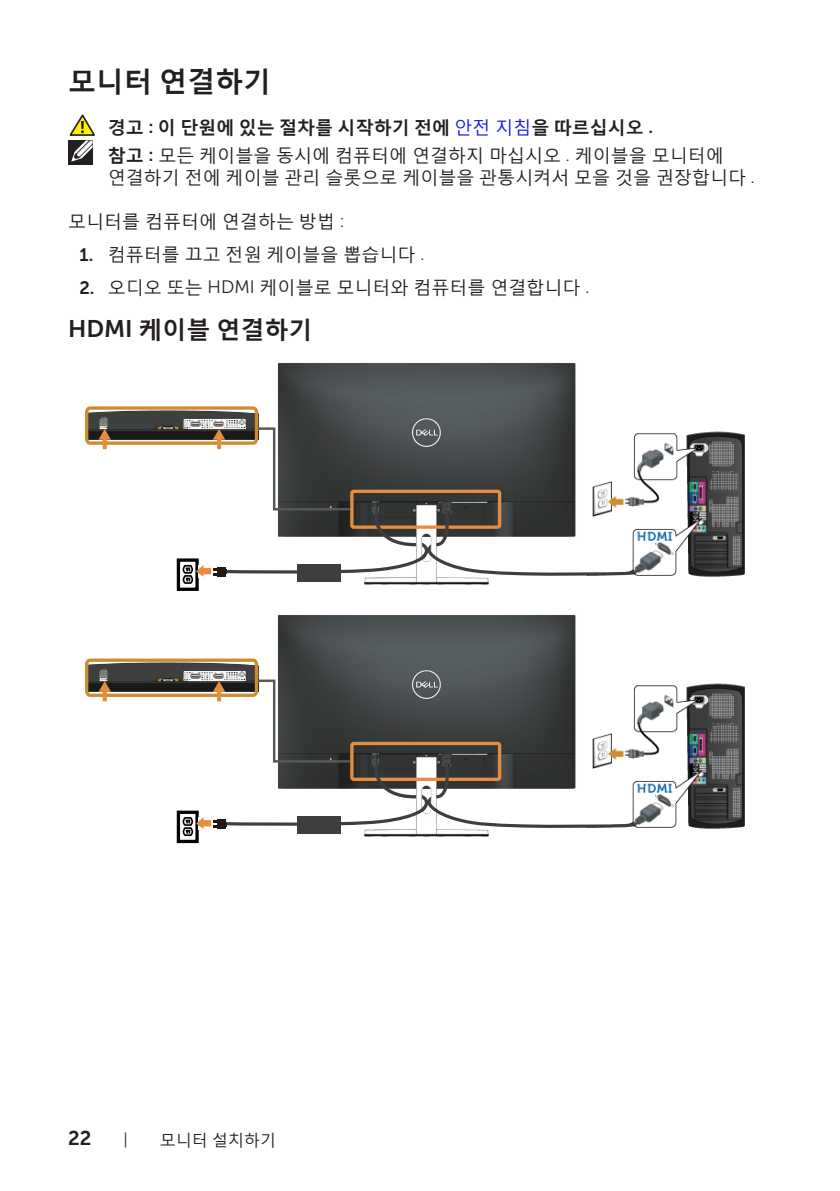
<style>
.page{position:relative;width:840px;height:1191px;background:#fff}
.page>*{position:absolute;margin:0;border:0;box-sizing:border-box;transform-origin:0 0}
.Head_2{font:700 28px "Malgun Gothic";color:#231f20}
.Head_3{font:700 24px "Malgun Gothic";color:#231f20}
.t1{font:20px "Museo Sans For Dell 700";color:#231f20}
.text{font:18px/21.6px "Malgun Gothic";color:#231f20}
.text-2{font:700 18px "Malgun Gothic";color:#231f20}
.t2{font:16px "Malgun Gothic";color:#231f20}
.t3{font:16px "Museo Sans For Dell 300";color:#231f20}
.s1{font-family:"Museo Sans For Dell 700";font-weight:400}
.s2{font-weight:400;color:#1111f6}
.s3{font-weight:700}
.s4{font-family:"Museo Sans For Dell 700"}
.s5{font-family:"Museo Sans For Dell 300"}
</style>
<div class="page">
<div style="left:68px;top:141px;width:24px;height:24px;background:#231f20"></div>
<svg style="left:68px;top:114px;width:27px;height:48px"></svg>
<img style="left:277px;top:362px;width:299px;height:64px">
<img style="left:89px;top:410px;width:165px;height:30px">
<img style="left:638px;top:431px;width:107px;height:146px">
<div style="left:177px;top:558px;width:22px;height:33px;border:3px solid #030303"></div>
<div style="left:85px;top:406px;width:173px;height:39px;border:3px solid #cf8b2e;border-radius:4px"></div>
<svg style="left:98px;top:429px;width:13px;height:20px"></svg>
<svg style="left:181px;top:426px;width:457px;height:159px"></svg>
<img style="left:277px;top:614px;width:299px;height:64px">
<img style="left:89px;top:662px;width:165px;height:30px">
<img style="left:638px;top:683px;width:107px;height:146px">
<svg style="left:176px;top:810px;width:22px;height:34px"></svg>
<div style="left:177px;top:810px;width:22px;height:33px;border:3px solid #030303"></div>
<div style="left:85px;top:658px;width:173px;height:39px;border:3px solid #cf8b2e;border-radius:4px"></div>
<svg style="left:98px;top:681px;width:13px;height:20px"></svg>
<svg style="left:181px;top:678px;width:457px;height:159px"></svg>
<p class="Head_2" style="left:68px;top:64px;width:204px">모니터 연결하기</p>
<p class="text-2" style="left:108px;top:116px;width:546px">경고 <span class="s1">:</span> 이 단원에 있는 절차를 시작하기 전에 <span class="s2">안전 지침</span>을 따르십시오 <span class="s1">.</span></p>
<p class="text" style="left:108px;top:144px;width:648px"><span class="s3">참고</span> <span class="s4">:</span> 모든 케이블을 동시에 컴퓨터에 연결하지 마십시오 <span class="s5">.</span> 케이블을 모니터에 연결하기 전에 케이블 관리 슬롯으로 케이블을 관통시켜서 모을 것을 권장합니다 <span class="s5">.</span></p>
<p class="text" style="left:68px;top:210px;width:278px">모니터를 컴퓨터에 연결하는 방법 <span class="s5">:</span></p>
<p class="text" style="left:79px;top:243px;width:346px"><span class="s4">1.</span> 컴퓨터를 끄고 전원 케이블을 뽑습니다 <span class="s5">.</span></p>
<p class="text" style="left:79px;top:276px;width:511px"><span class="s4">2.</span> 오디오 또는 <span class="s5">HDMI</span> 케이블로 모니터와 컴퓨터를 연결합니다 <span class="s5">.</span></p>
<p class="Head_3" style="left:68px;top:314px;width:246px"><span class="s1">HDMI</span> 케이블 연결하기</p>
<p class="t1" style="left:68px;top:1126px;width:25px">22</p>
<p class="t3" style="left:123px;top:1130px;width:6px">|</p>
<p class="t2" style="left:160px;top:1129px;width:118px">모니터 설치하기</p>
</div>
